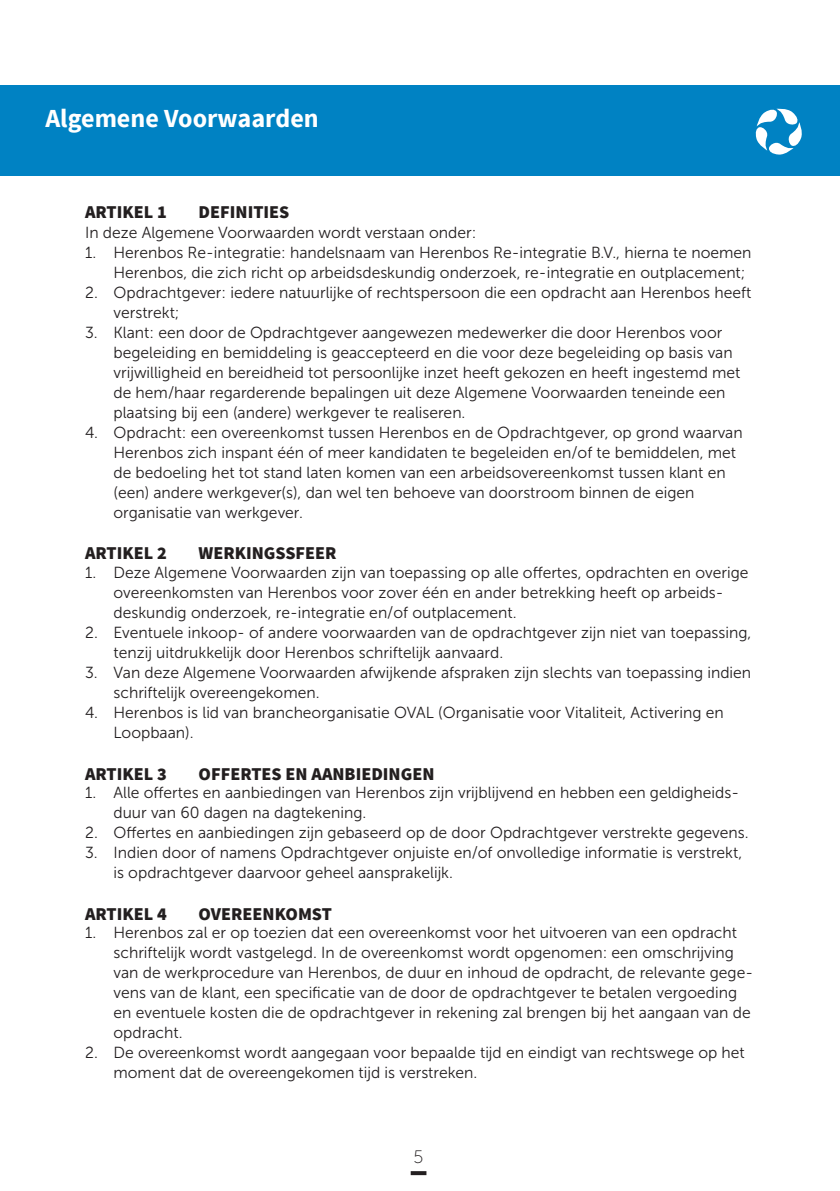
<style>
.page{position:relative;width:840px;height:1191px;background:#fff}
.page>*{position:absolute;margin:0;border:0;box-sizing:border-box;transform-origin:0 0}
.t1{font:700 26px "Source Sans Pro";color:#fff}
.t2{font:900 18px "Source Sans Pro";color:#231f20}
.t3{font:18px "Museo Sans 100";color:#231f20}
.t4{font:16px/20px "Museo Sans 300";color:#231f20}
</style>
<div class="page">
<svg style="left:410px;top:1171px;width:16px;height:4px"></svg>
<div style="left:0;top:85px;width:839px;height:91px;background:#0082c3"></div>
<svg style="left:755px;top:108px;width:47px;height:47px"></svg>
<h1 class="t1" style="left:45px;top:102px;width:274px">Algemene Voorwaarden</h1>
<p class="t2" style="left:85px;top:200px;width:83px">ARTIKEL 1</p>
<p class="t2" style="left:198px;top:200px;width:92px">DEFINITIES</p>
<p class="t4" style="left:85px;top:222px;width:392px">In deze Algemene Voorwaarden wordt verstaan onder:</p>
<p class="t4" style="left:113px;top:242px;width:639px;text-indent:-28px">1. Herenbos Re-integratie: handelsnaam van Herenbos Re-integratie B.V., hierna te noemen<br>Herenbos, die zich richt op arbeidsdeskundig onderzoek, re-integratie en outplacement;</p>
<p class="t4" style="left:113px;top:282px;width:639px;text-indent:-28px">2. Opdrachtgever: iedere natuurlijke of rechtspersoon die een opdracht aan Herenbos heeft verstrekt;</p>
<p class="t4" style="left:113px;top:322px;width:628px;text-indent:-28px">3. Klant: een door de Opdrachtgever aangewezen medewerker die door Herenbos voor begeleiding en bemiddeling is geaccepteerd en die voor deze begeleiding op basis van vrijwilligheid en bereidheid tot persoonlijke inzet heeft gekozen en heeft ingestemd met de hem/haar regarderende bepalingen uit deze Algemene Voorwaarden teneinde een plaatsing bij een (andere) werkgever te realiseren.</p>
<p class="t4" style="left:113px;top:422px;width:630px;text-indent:-28px">4. Opdracht: een overeenkomst tussen Herenbos en de Opdrachtgever, op grond waarvan Herenbos zich inspant één of meer kandidaten te begeleiden en/of te bemiddelen, met de bedoeling het tot stand laten komen van een arbeidsovereenkomst tussen klant en (een) andere werkgever(s), dan wel ten behoeve van doorstroom binnen de eigen organisatie van werkgever.</p>
<p class="t2" style="left:85px;top:542px;width:83px">ARTIKEL 2</p>
<p class="t2" style="left:198px;top:542px;width:139px">WERKINGSSFEER</p>
<p class="t4" style="left:113px;top:562px;width:636px;text-indent:-28px">1. Deze Algemene Voorwaarden zijn van toepassing op alle offertes, opdrachten en overige overeenkomsten van Herenbos voor zover één en ander betrekking heeft op arbeids&shy;deskundig onderzoek, re-integratie en/of outplacement.</p>
<p class="t4" style="left:113px;top:622px;width:639px;text-indent:-28px">2. Eventuele inkoop- of andere voorwaarden van de opdrachtgever zijn niet van toepassing, tenzij uitdrukkelijk door Herenbos schriftelijk aanvaard.</p>
<p class="t4" style="left:113px;top:662px;width:639px;text-indent:-28px">3. Van deze Algemene Voorwaarden afwijkende afspraken zijn slechts van toepassing indien schriftelijk overeengekomen.</p>
<p class="t4" style="left:113px;top:702px;width:611px;text-indent:-28px">4. Herenbos is lid van brancheorganisatie OVAL (Organisatie voor Vitaliteit, Activering en<br>Loopbaan).</p>
<p class="t2" style="left:85px;top:762px;width:83px">ARTIKEL 3</p>
<p class="t2" style="left:198px;top:762px;width:237px">OFFERTES EN AANBIEDINGEN</p>
<p class="t4" style="left:113px;top:782px;width:626px;text-indent:-28px">1. Alle offertes en aanbiedingen van Herenbos zijn vrijblijvend en hebben een geldigheids&shy;duur van 60 dagen na dagtekening.</p>
<p class="t4" style="left:85px;top:822px;width:664px">2. Offertes en aanbiedingen zijn gebaseerd op de door Opdrachtgever verstrekte gegevens.</p>
<p class="t4" style="left:113px;top:842px;width:630px;text-indent:-28px">3. Indien door of namens Opdrachtgever onjuiste en/of onvolledige informatie is verstrekt, is opdrachtgever daarvoor geheel aansprakelijk.</p>
<p class="t2" style="left:85px;top:902px;width:83px">ARTIKEL 4</p>
<p class="t2" style="left:198px;top:902px;width:135px">OVEREENKOMST</p>
<p class="t4" style="left:113px;top:922px;width:640px;text-indent:-28px">1. Herenbos zal er op toezien dat een overeenkomst voor het uitvoeren van een opdracht schriftelijk wordt vastgelegd. In de overeenkomst wordt opgenomen: een omschrijving van de werkprocedure van Herenbos, de duur en inhoud de opdracht, de relevante gege&shy;vens van de klant, een specificatie van de door de opdrachtgever te betalen vergoeding en eventuele kosten die de opdrachtgever in rekening zal brengen bij het aangaan van de opdracht.</p>
<p class="t4" style="left:113px;top:1042px;width:632px;text-indent:-28px">2. De overeenkomst wordt aangegaan voor bepaalde tijd en eindigt van rechtswege op het moment dat de overeengekomen tijd is verstreken.</p>
<p class="t3" style="left:413px;top:1147px;width:11px">5</p>
</div>
